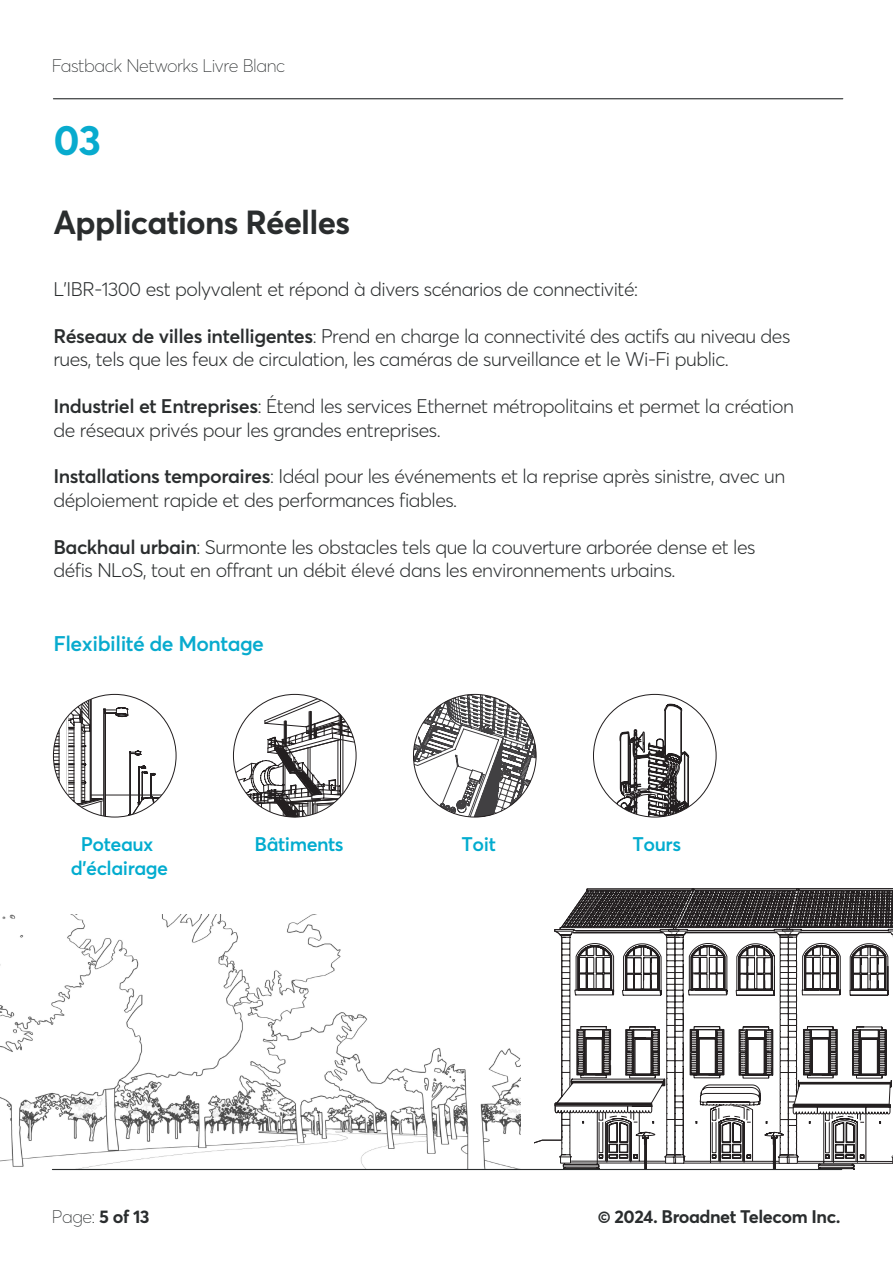
<style>
.page{position:relative;width:893px;height:1263px;background:#fff}
.page>*{position:absolute;margin:0;border:0;box-sizing:border-box;transform-origin:0 0}
.t1{font:700 42px "Averta Std PE";color:#08abce}
.t2{font:700 33px "Averta Std PE";letter-spacing:-.025em;color:#2a2d2e}
.t3{font:600 21px "Averta Std PE";letter-spacing:-.025em;color:#08abce}
.t4{font:300 19.5px/23.4px "Averta Std PE";letter-spacing:-.025em;color:#2a2d2e}
.t5{font:600 19.5px "Averta Std PE";letter-spacing:-.025em;color:#02accf}
.t6{font:100 18px "Averta Std PE";letter-spacing:-.025em;color:#2a2d2e}
.t7{font:700 18px "Averta Std PE";letter-spacing:-.025em;color:#2a2d2e}
.s1{font-weight:600}
.s2{font-weight:700}
</style>
<div class="page">
<hr style="left:53px;top:98px;width:790px;height:1px;background:#2a2d2e">
<hr style="left:374px;top:741px;width:1px;height:46px;background:#231f20">
<svg style="left:233px;top:694px;width:123px;height:124px"></svg>
<svg style="left:614px;top:704px;width:75px;height:113px"></svg>
<svg style="left:413px;top:694px;width:123px;height:124px"></svg>
<svg style="left:53px;top:694px;width:123px;height:124px"></svg>
<svg style="left:555px;top:888px;width:338px;height:281px"></svg>
<img style="left:0;top:914px;width:520px;height:255px">
<hr style="left:52px;top:1169px;width:790px;height:1px;background:#2a2d2e">
<p class="t6" style="left:52px;top:53px;width:235px">Fastback Networks Livre Blanc</p>
<h1 class="t1" style="left:53px;top:111px;width:49px">03</h1>
<h2 class="t2" style="left:53px;top:199px;width:298px">Applications Réelles</h2>
<p class="t4" style="left:53px;top:277px;width:586px">L’IBR-1300 est polyvalent et répond à divers scénarios de connectivité:</p>
<p class="t4" style="left:53px;top:324px;width:738px"><span class="s1">Réseaux de villes intelligentes</span>: Prend en charge la connectivité des actifs au niveau des rues, tels que les feux de circulation, les caméras de surveillance et le Wi-Fi public.</p>
<p class="t4" style="left:53px;top:394px;width:742px"><span class="s1">Industriel et Entreprises</span>: Étend les services Ethernet métropolitains et permet la création de réseaux privés pour les grandes entreprises.</p>
<p class="t4" style="left:53px;top:464px;width:733px"><span class="s1">Installations temporaires</span>: Idéal pour les événements et la reprise après sinistre, avec un déploiement rapide et des performances fiables.</p>
<p class="t4" style="left:53px;top:534px;width:703px"><span class="s1">Backhaul urbain</span>: Surmonte les obstacles tels que la couverture arborée dense et les défis NLoS, tout en offrant un débit élevé dans les environnements urbains.</p>
<p class="t3" style="left:53px;top:629px;width:212px">Flexibilité de Montage</p>
<p class="t5" style="left:81px;top:831px;width:74px">Poteaux</p>
<p class="t5" style="left:255px;top:831px;width:91px">Bâtiments</p>
<p class="t5" style="left:462px;top:831px;width:36px">Toit</p>
<p class="t5" style="left:633px;top:831px;width:50px">Tours</p>
<p class="t5" style="left:71px;top:854px;width:99px">d’éclairage</p>
<p class="t6" style="left:52px;top:1205px;width:99px">Page: <span class="s2">5 of 13</span></p>
<p class="t7" style="left:598px;top:1204px;width:244px">© 2024. Broadnet Telecom Inc.</p>
</div>
